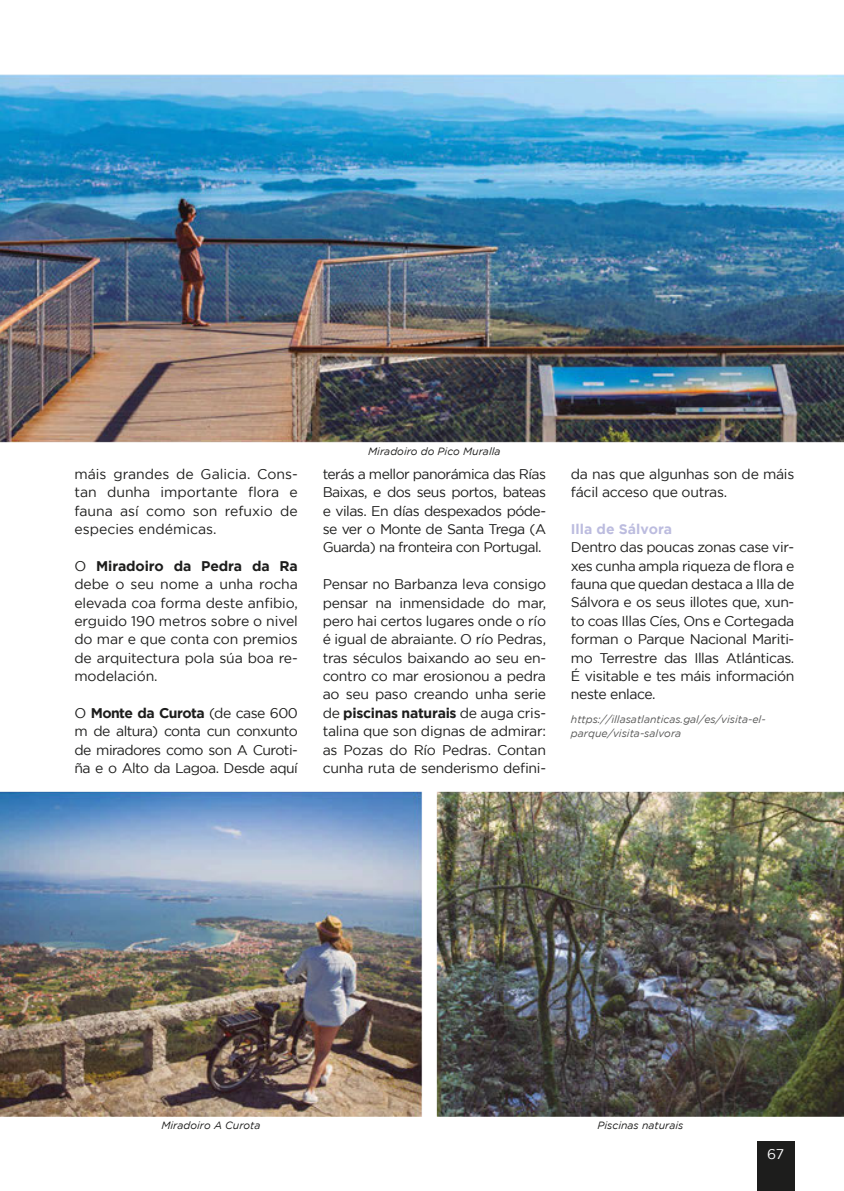
<style>
.page{position:relative;width:844px;height:1191px;background:#fff}
.page>*{position:absolute;margin:0;border:0;box-sizing:border-box;transform-origin:0 0}
.t1{font:14px/18.4px "Gotham";letter-spacing:-.02em;color:#1d1d1c;text-align:justify}
.t2{font:700 14px "Gotham";color:#bcbcdf}
.t3{font:14px "Gotham";color:#fefefe}
.t4{font:italic 10.5px/14px "Gotham";color:#575756}
.t5{font:italic 10.5px "Gotham";color:#1d1d1c}
.s1{font-weight:700}
</style>
<div class="page">
<div style="left:756px;top:1141px;width:38px;height:50px;background:#1d1d1c"></div>
<img style="left:0;top:74px;width:843px;height:1042px">
<p class="t1" style="left:74px;top:464px;width:225px">máis grandes de Galicia. Cons&shy;tan dunha importante flora e fauna así como son refuxio de especies endémicas.</p>
<p class="t1" style="left:74px;top:556px;width:225px">O <span class="s1">Miradoiro da Pedra da Ra </span>debe o seu nome a unha rocha elevada coa forma deste anfibio, erguido 190 metros sobre o nivel do mar e que conta con premios de arquitectura pola súa boa re&shy;modelación.</p>
<p class="t1" style="left:74px;top:703px;width:225px">O <span class="s1">Monte da Curota</span> (de case 600 m de altura) conta cun conxunto de miradores como son A Curoti&shy;ña e o Alto da Lagoa. Desde aquí</p>
<p class="t5" style="left:368px;top:445px;width:134px">Miradoiro do Pico Muralla</p>
<p class="t1" style="left:322px;top:464px;width:225px">terás a mellor panorámica das Rías Baixas, e dos seus portos, bateas e vilas. En días despexados póde&shy;se ver o Monte de Santa Trega (A Guarda) na fronteira con Portugal.</p>
<p class="t1" style="left:322px;top:575px;width:225px">Pensar no Barbanza leva consigo pensar na inmensidade do mar, pero hai certos lugares onde o río é igual de abraiante. O río Pedras, tras séculos baixando ao seu en&shy;contro co mar erosionou a pedra ao seu paso creando unha serie de <span class="s1">piscinas naturais</span> de auga cris&shy;talina que son dignas de admirar: as Pozas do Río Pedras. Contan cunha ruta de senderismo defini-</p>
<p class="t1" style="left:570px;top:464px;width:225px">da nas que algunhas son de máis fácil acceso que outras.</p>
<p class="t2" style="left:570px;top:521px;width:103px">Illa de Sálvora</p>
<p class="t1" style="left:570px;top:538px;width:225px">Dentro das poucas zonas case vir&shy;xes cunha ampla riqueza de flora e fauna que quedan destaca a Illa de Sálvora e os seus illotes que, xun&shy;to coas Illas Cíes, Ons e Cortegada forman o Parque Nacional Mariti&shy;mo Terrestre das Illas Atlánticas.<br>É visitable e tes máis información neste enlace.</p>
<p class="t4" style="left:570px;top:712px;width:196px">https://illasatlanticas.gal/es/visita-el&shy;parque/visita-salvora</p>
<p class="t5" style="left:161px;top:1119px;width:101px">Miradoiro A Curota</p>
<p class="t5" style="left:597px;top:1119px;width:87px">Piscinas naturais</p>
<p class="t3" style="left:767px;top:1146px;width:19px">67</p>
</div>
